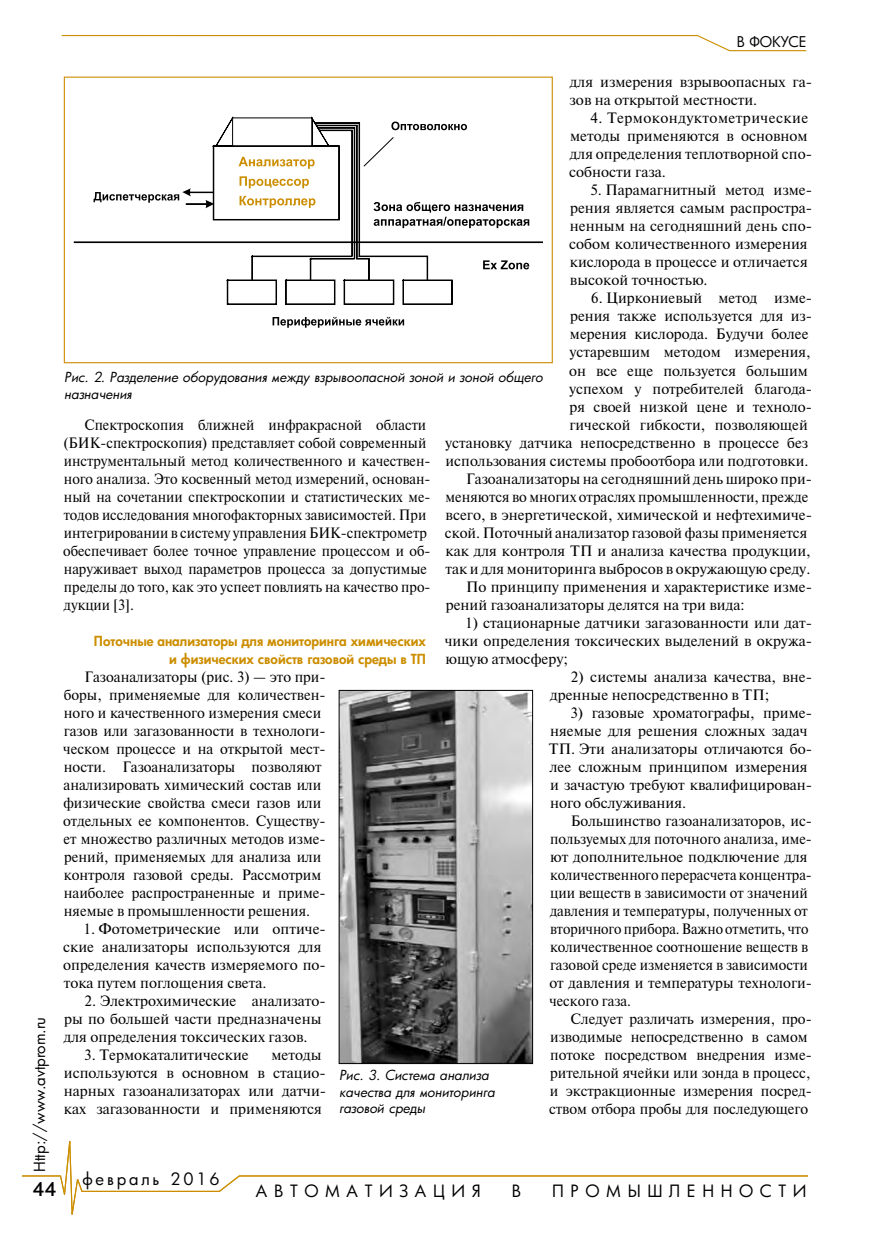
<style>
.page{position:relative;width:893px;height:1234px;background:#fff}
.page>*{position:absolute;margin:0;border:0;box-sizing:border-box;transform-origin:0 0}
.t1{font:500 21px "Bliss Pro";color:#000}
.t2{font:16.5px "Futura Cyr";letter-spacing:.4em;color:#000}
.t3{font:16.5px "Futura Cyr";letter-spacing:.17em;color:#000}
.t4{font:15px/18px "Newton";color:#000}
.t5{font:15px/18px "Newton";color:#000;scale:.94 1}
.t6{font:15px "Newton";color:#000;scale:.96 1}
.t7{font:15px "Futura Cyr";color:#000}
.t8{font:14.4px "Futura Cyr";letter-spacing:-.01em;color:#000}
.t9{font:italic 13.5px/16.5px "Futura Cyr";color:#000}
.t10{font:800 13.5px/18px "Futura Cyr";color:#cc8e00;text-align:right}
</style>
<div class="page">
<svg style="left:22px;top:1141px;width:786px;height:74px"></svg>
<svg style="left:61px;top:35px;width:746px;height:17px"></svg>
<img style="left:341px;top:692px;width:190px;height:369px">
<div style="left:339px;top:690px;width:194px;height:373px;border:1px solid #000"></div>
<svg style="left:273px;top:317px;width:131px;height:10px"></svg>
<div style="left:74px;top:241px;width:469px;height:2px;border:1px solid #000"></div>
<svg style="left:94px;top:116px;width:435px;height:189px"></svg>
<div style="left:64px;top:77px;width:489px;height:286px;border:1px solid #cc8e00"></div>
<p class="t8" style="left:737px;top:33px;width:71px">В ФОКУСЕ</p>
<p class="t4" style="left:570px;top:73px;width:244px">для измерения взрывоопасных га&shy;зов на открытой местности.</p>
<p class="t4" style="left:569px;top:109px;width:244px;text-indent:21px">4. Термокондуктометрические методы применяются в основном для определения теплотворной спо&shy;собности газа.</p>
<p class="t4" style="left:569px;top:181px;width:244px;text-indent:21px">5. Парамагнитный метод изме&shy;рения является самым распростра&shy;ненным на сегодняшний день спо&shy;собом количественного измерения кислорода в процессе и отличается высокой точностью.</p>
<p class="t4" style="left:591px;top:289px;width:222px">6. Циркониевый метод изме-</p>
<p class="t4" style="left:570px;top:307px;width:244px">рения также используется для из-</p>
<p class="t4" style="left:570px;top:325px;width:240px">мерения кислорода. Будучи более</p>
<p class="t4" style="left:570px;top:343px;width:243px">устаревшим методом измерения,</p>
<p class="t4" style="left:569px;top:361px;width:240px">он все еще пользуется большим</p>
<p class="t4" style="left:569px;top:379px;width:245px">успехом у потребителей благода-</p>
<p class="t4" style="left:570px;top:397px;width:244px">ря своей низкой цене и техноло-</p>
<p class="t4" style="left:569px;top:415px;width:240px">гической гибкости, позволяющей</p>
<p class="t4" style="left:445px;top:433px;width:364px">установку датчика непосредственно в процессе без</p>
<p class="t4" style="left:446px;top:451px;width:364px">использования системы пробоотбора или подготовки.</p>
<p class="t4" style="left:466px;top:469px;width:347px">Газоанализаторы на сегодняшний день широко при-</p>
<p class="t6" style="left:446px;top:485px;width:379px">меняются во многих отраслях промышленности, прежде</p>
<p class="t4" style="left:446px;top:505px;width:368px">всего, в энергетической, химической и нефтехимиче-</p>
<p class="t4" style="left:445px;top:523px;width:364px">ской. Поточный анализатор газовой фазы применяется</p>
<p class="t4" style="left:446px;top:541px;width:367px">как для контроля ТП и анализа качества продукции,</p>
<p class="t4" style="left:445px;top:559px;width:367px">так и для мониторинга выбросов в окружающую среду.</p>
<p class="t4" style="left:466px;top:577px;width:347px">По принципу применения и характеристике изме-</p>
<p class="t4" style="left:446px;top:595px;width:300px">рений газоанализаторы делятся на три вида:</p>
<p class="t4" style="left:445px;top:613px;width:369px;text-align:justify;text-indent:20px">1) стационарные датчики загазованности или дат&shy;чики определения токсических выделений в окружа&shy;ющую атмосферу;</p>
<p class="t4" style="left:550px;top:667px;width:264px;text-indent:21px">2) системы анализа качества, вне&shy;дренные непосредственно в ТП;</p>
<p class="t4" style="left:549px;top:703px;width:265px;text-indent:21px">3) газовые хроматографы, приме&shy;няемые для решения сложных задач<br>ТП. Эти анализаторы отличаются бо&shy;лее сложным принципом измерения и зачастую требуют квалифицирован&shy;ного обслуживания.</p>
<p class="t4" style="left:549px;top:811px;width:264px;text-indent:22px">Большинство газоанализаторов, ис&shy;пользуемых для поточного анализа, име&shy;ют дополнительное подключение для количественного перерасчета концентра&shy;ции веществ в зависимости от значений давления и температуры, полученных от вторичного прибора. Важно отметить, что количественное соотношение веществ в газовой среде изменяется в зависимости от давления и температуры технологи&shy;ческого газа.</p>
<p class="t4" style="left:549px;top:1009px;width:264px;text-indent:22px">Следует различать измерения, про&shy;изводимые непосредственно в самом потоке посредством внедрения изме&shy;рительной ячейки или зонда в процесс, и экстракционные измерения посред&shy;ством отбора пробы для последующего</p>
<p class="t9" style="left:64px;top:369px;width:480px">Рис. 2. Разделение оборудования между взрывоопасной зоной и зоной общего назначения</p>
<p class="t5" style="left:63px;top:415px;width:392px;text-indent:21px">Спектроскопия ближней инфракрасной области (БИК-спектроскопия) представляет собой современный инструментальный метод количественного и качествен&shy;ного анализа. Это косвенный метод измерений, основан&shy;ный на сочетании спектроскопии и статистических ме&shy;тодов исследования многофакторных зависимостей. При интегрировании в систему управления БИК-спектрометр обеспечивает более точное управление процессом и об&shy;наруживает выход параметров процесса за допустимые пределы до того, как это успеет повлиять на качество про&shy;дукции [3].</p>
<p class="t10" style="left:94px;top:632px;width:333px">Поточные анализаторы для мониторинга химических и физических свойств газовой среды в ТП</p>
<p class="t4" style="left:63px;top:667px;width:264px;text-indent:22px">Газоанализаторы (рис. 3) — это при&shy;боры, применяемые для количествен&shy;ного и качественного измерения смеси газов или загазованности в технологи&shy;ческом процессе и на открытой мест&shy;ности. Газоанализаторы позволяют анализировать химический состав или физические свойства смеси газов или отдельных ее компонентов. Существу&shy;ет множество различных методов изме&shy;рений, применяемых для анализа или контроля газовой среды. Рассмотрим наиболее распространенные и приме&shy;няемые в промышленности решения.</p>
<p class="t4" style="left:63px;top:919px;width:264px;text-indent:20px">1. Фотометрические или оптиче&shy;ские анализаторы используются для определения качеств измеряемого по&shy;тока путем поглощения света.</p>
<p class="t4" style="left:64px;top:991px;width:264px;text-indent:21px">2. Электрохимические анализато&shy;ры по большей части предназначены для определения токсических газов.</p>
<p class="t4" style="left:84px;top:1045px;width:166px">3. Термокаталитические</p>
<p class="t7" style="left:30px;top:1171px;width:157px;rotate:-90deg">Http://www.avtprom.ru</p>
<p class="t4" style="left:64px;top:1045px;width:264px;text-indent:207px">методы используются в основном в стацио&shy;нарных газоанализаторах или датчи&shy;ках загазованности и применяются</p>
<p class="t9" style="left:339px;top:1066px;width:157px">Рис. 3. Система анализа качества для мониторинга газовой среды</p>
<p class="t3" style="left:82px;top:1168px;width:139px">февраль 2016</p>
<h1 class="t1" style="left:33px;top:1175px;width:26px">44</h1>
<p class="t2" style="left:256px;top:1180px;width:226px">АВТОМАТИЗАЦИЯ</p>
<p class="t2" style="left:512px;top:1180px;width:11px">В</p>
<p class="t2" style="left:552px;top:1180px;width:256px">ПРОМЫШЛЕННОСТИ</p>
</div>
